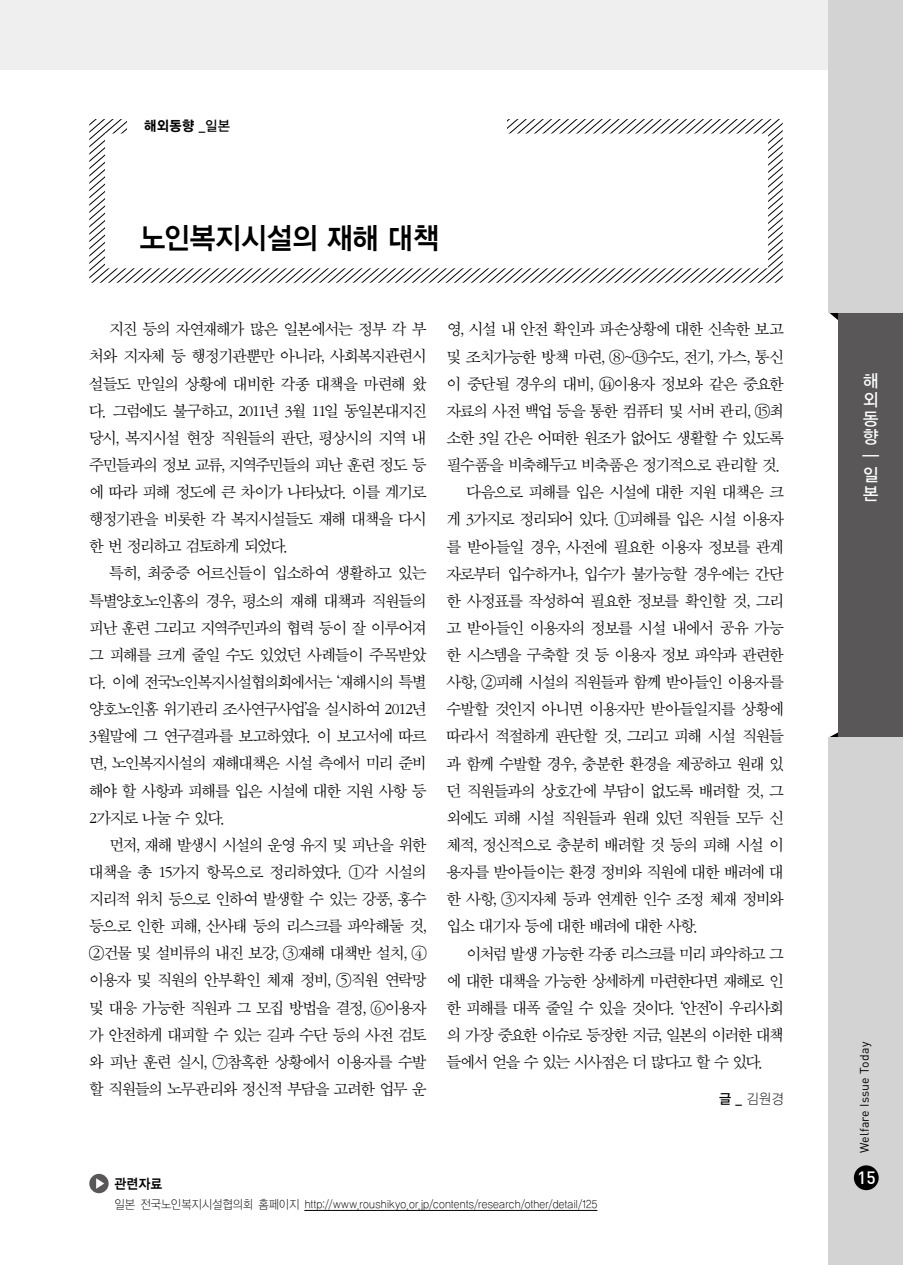
<style>
.page{position:relative;width:903px;height:1265px;background:#fff}
.page>*{position:absolute;margin:0;border:0;box-sizing:border-box;transform-origin:0 0}
.t1{font:29.75px "YGO145";letter-spacing:-.075em;color:#000;scale:.93 1}
.t2{font:17.5px/18.7px "YGO135";color:#fff;text-align:justify;scale:.95 1}
.t3{font:17.5px "Dinmed";color:#fff}
.t4{font:16.62px/27.1px "Sand Sm";letter-spacing:-.075em;color:#000;text-align:justify}
.t5{font:14px "YGO155";color:#000;scale:.93 1}
.t6{font:14px "YDIYGO110 KS Cpc EUC H";color:#000;scale:.93 1}
.t7{font:14px "YDIYGO140 KS Cpc EUC H";color:#000;scale:.9 1}
.t8{font:12.25px "YDIYGO110 KS Cpc EUC H";letter-spacing:-.035em;color:#000;scale:.9 1}
.t9{font:12.25px "DIN Pro";letter-spacing:.015em;color:#000}
.s1{font-family:"YGO135"}
</style>
<div class="page">
<div style="left:0;top:0;width:903px;height:69px;background:#efefef"></div>
<svg style="left:89px;top:119px;width:694px;height:164px"></svg>
<svg style="left:829px;top:313px;width:9px;height:7px"></svg>
<svg style="left:830px;top:732px;width:8px;height:5px"></svg>
<div style="left:828px;top:0;width:75px;height:313px;background:#d3d3d4"></div>
<div style="left:838px;top:313px;width:65px;height:424px;background:#595757"></div>
<div style="left:828px;top:737px;width:75px;height:528px;background:#d3d3d4"></div>
<div style="left:854px;top:1165px;width:25px;height:25px;background:#000;border-radius:50%"></div>
<div style="left:127px;top:115px;width:379px;height:30px;background:#fff"></div>
<hr style="left:304px;top:1210px;width:293px;height:1px;background:#000">
<svg style="left:89px;top:1174px;width:20px;height:19px"></svg>
<p class="t5" style="left:144px;top:118px;width:95px">해외동향 <span class="s1">_일본</span></p>
<h1 class="t1" style="left:139px;top:222px;width:325px">노인복지시설의 재해 대책</h1>
<p class="t4" style="left:89px;top:316px;width:339px;text-indent:20px">지진 등의 자연재해가 많은 일본에서는 정부 각 부 처와 지자체 등 행정기관뿐만 아니라, 사회복지관련시 설들도 만일의 상황에 대비한 각종 대책을 마련해 왔 다. 그럼에도 불구하고, 2011년 3월 11일 동일본대지진 당시, 복지시설 현장 직원들의 판단, 평상시의 지역 내 주민들과의 정보 교류, 지역주민들의 피난 훈련 정도 등 에 따라 피해 정도에 큰 차이가 나타났다. 이를 계기로 행정기관을 비롯한 각 복지시설들도 재해 대책을 다시 한 번 정리하고 검토하게 되었다.</p>
<p class="t4" style="left:89px;top:560px;width:339px;text-indent:20px">특히, 최중증 어르신들이 입소하여 생활하고 있는 특별양호노인홈의 경우, 평소의 재해 대책과 직원들의 피난 훈련 그리고 지역주민과의 협력 등이 잘 이루어져 그 피해를 크게 줄일 수도 있었던 사례들이 주목받았 다. 이에 전국노인복지시설협의회에서는 ‘재해시의 특별 양호노인홈 위기관리 조사연구사업’을 실시하여 2012년 3월말에 그 연구결과를 보고하였다. 이 보고서에 따르 면, 노인복지시설의 재해대책은 시설 측에서 미리 준비 해야 할 사항과 피해를 입은 시설에 대한 지원 사항 등 2가지로 나눌 수 있다.</p>
<p class="t4" style="left:89px;top:832px;width:339px;text-indent:20px">먼저, 재해 발생시 시설의 운영 유지 및 피난을 위한 대책을 총 15가지 항목으로 정리하였다. ①각 시설의 지리적 위치 등으로 인하여 발생할 수 있는 강풍, 홍수 등으로 인한 피해, 산사태 등의 리스크를 파악해둘 것, ②건물 및 설비류의 내진 보강, ③재해 대책반 설치, ④ 이용자 및 직원의 안부확인 체재 정비, ⑤직원 연락망 및 대응 가능한 직원과 그 모집 방법을 결정, ⑥이용자 가 안전하게 대피할 수 있는 길과 수단 등의 사전 검토 와 피난 훈련 실시, ⑦참혹한 상황에서 이용자를 수발 할 직원들의 노무관리와 정신적 부담을 고려한 업무 운</p>
<p class="t4" style="left:446px;top:316px;width:339px">영, 시설 내 안전 확인과 파손상황에 대한 신속한 보고</p>
<p class="t4" style="left:446px;top:344px;width:339px">및 조치가능한 방책 마련, ⑧~⑬수도, 전기, 가스, 통신</p>
<p class="t4" style="left:446px;top:371px;width:339px">이 중단될 경우의 대비, ⑭이용자 정보와 같은 중요한</p>
<p class="t4" style="left:446px;top:398px;width:339px">자료의 사전 백업 등을 통한 컴퓨터 및 서버 관리, ⑮최</p>
<p class="t4" style="left:446px;top:425px;width:339px">소한 3일 간은 어떠한 원조가 없어도 생활할 수 있도록</p>
<p class="t4" style="left:446px;top:452px;width:336px">필수품을 비축해두고 비축품은 정기적으로 관리할 것.</p>
<p class="t4" style="left:466px;top:479px;width:319px">다음으로 피해를 입은 시설에 대한 지원 대책은 크</p>
<p class="t4" style="left:446px;top:506px;width:339px">게 3가지로 정리되어 있다. ①피해를 입은 시설 이용자</p>
<p class="t4" style="left:446px;top:533px;width:339px">를 받아들일 경우, 사전에 필요한 이용자 정보를 관계</p>
<p class="t4" style="left:446px;top:561px;width:339px">자로부터 입수하거나, 입수가 불가능할 경우에는 간단</p>
<p class="t4" style="left:446px;top:588px;width:339px">한 사정표를 작성하여 필요한 정보를 확인할 것, 그리</p>
<p class="t4" style="left:446px;top:615px;width:339px">고 받아들인 이용자의 정보를 시설 내에서 공유 가능</p>
<p class="t4" style="left:446px;top:642px;width:339px">한 시스템을 구축할 것 등 이용자 정보 파악과 관련한</p>
<p class="t4" style="left:446px;top:669px;width:339px">사항, ②피해 시설의 직원들과 함께 받아들인 이용자를</p>
<p class="t4" style="left:446px;top:696px;width:339px">수발할 것인지 아니면 이용자만 받아들일지를 상황에</p>
<p class="t4" style="left:446px;top:723px;width:339px">따라서 적절하게 판단할 것, 그리고 피해 시설 직원들</p>
<p class="t4" style="left:446px;top:751px;width:339px">과 함께 수발할 경우, 충분한 환경을 제공하고 원래 있</p>
<p class="t4" style="left:446px;top:778px;width:339px">던 직원들과의 상호간에 부담이 없도록 배려할 것, 그</p>
<p class="t4" style="left:446px;top:805px;width:339px">외에도 피해 시설 직원들과 원래 있던 직원들 모두 신</p>
<p class="t4" style="left:446px;top:832px;width:339px">체적, 정신적으로 충분히 배려할 것 등의 피해 시설 이</p>
<p class="t4" style="left:446px;top:859px;width:339px">용자를 받아들이는 환경 정비와 직원에 대한 배려에 대</p>
<p class="t4" style="left:446px;top:886px;width:339px">한 사항, ③지자체 등과 연계한 인수 조정 체재 정비와</p>
<p class="t4" style="left:446px;top:913px;width:253px">입소 대기자 등에 대한 배려에 대한 사항.</p>
<p class="t4" style="left:466px;top:940px;width:319px">이처럼 발생 가능한 각종 리스크를 미리 파악하고 그</p>
<p class="t4" style="left:446px;top:968px;width:339px">에 대한 대책을 가능한 상세하게 마련한다면 재해로 인</p>
<p class="t4" style="left:446px;top:995px;width:339px">한 피해를 대폭 줄일 수 있을 것이다. ‘안전’이 우리사회</p>
<p class="t4" style="left:446px;top:1022px;width:339px">의 가장 중요한 이슈로 등장한 지금, 일본의 이러한 대책</p>
<p class="t4" style="left:446px;top:1049px;width:318px">들에서 얻을 수 있는 시사점은 더 많다고 할 수 있다.</p>
<p class="t6" style="left:719px;top:1091px;width:72px"><span class="s1">글 _</span> 김원경</p>
<p class="t7" style="left:114px;top:1177px;width:56px">관련자료</p>
<p class="t8" style="left:114px;top:1198px;width:539px">일본 전국노인복지시설협의회 홈페이지 http://www.roushikyo.or.jp/contents/research/other/detail/125</p>
<p class="t2" style="left:862px;top:373px;width:19px">해 외 동 향 ━ 일 본</p>
<p class="t9" style="left:856px;top:1153px;width:112px;rotate:-90deg">Welfare Issue Today</p>
<p class="t3" style="left:857px;top:1166px;width:20px">15</p>
</div>
